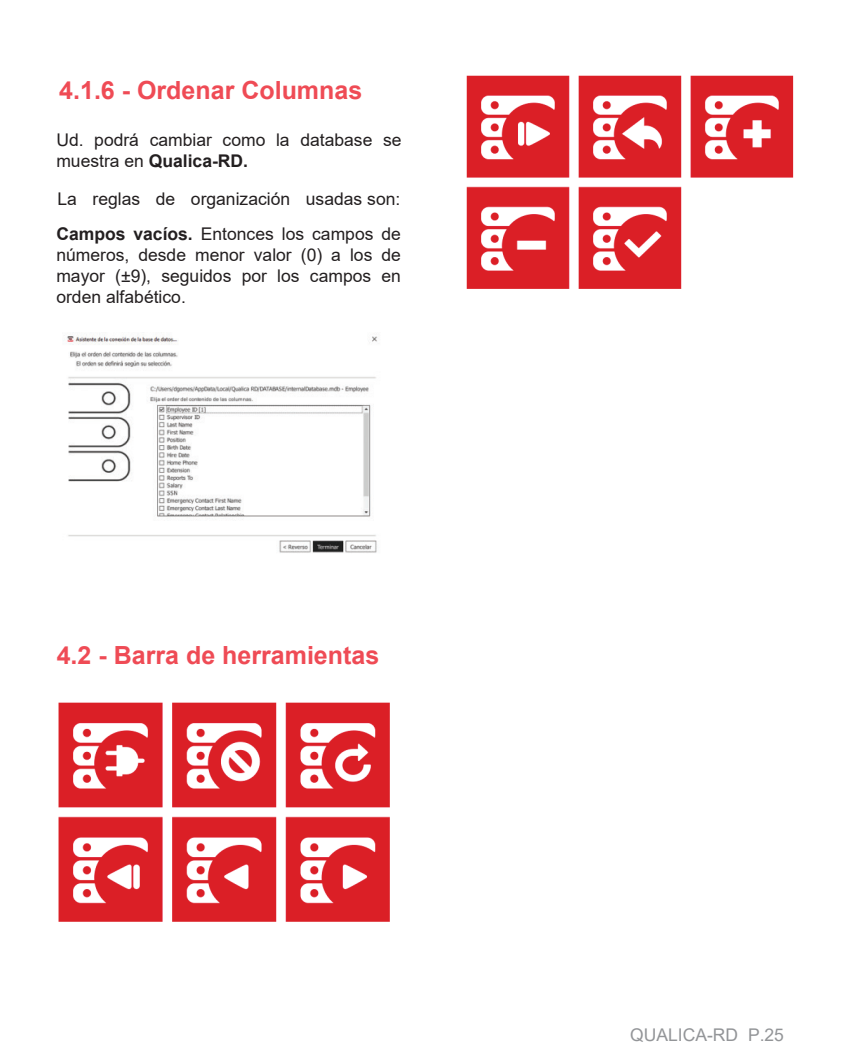
<style>
.page{position:relative;width:851px;height:1063px;background:#fff}
.page>*{position:absolute;margin:0;border:0;box-sizing:border-box;transform-origin:0 0}
.t1{font:700 25px "Arial";color:#ef4b55}
.t2{font:17.5px/21px "Arial";color:#231f20}
.t3{font:17.5px "Arial";color:#939598}
.s1{font-weight:700}
</style>
<div class="page">
<img style="left:67px;top:332px;width:311px;height:221px">
<img style="left:58px;top:702px;width:332px;height:220px">
<img style="left:466px;top:75px;width:328px;height:214px">
<h1 class="t1" style="left:59px;top:72px;width:304px">4.1.6 - Ordenar Columnas</h1>
<p class="t2" style="left:56px;top:129px;width:346px">Ud. podrá cambiar como la database se muestra en <span class="s1">Qualica-RD.</span></p>
<p class="t2" style="left:56px;top:181px;width:346px;line-height:35px">La reglas de organización usadas son:<br><span class="s1">Campos vacíos.</span> Entonces los campos de</p>
<p class="t2" style="left:56px;top:244px;width:346px;text-align:justify">números, desde menor valor (0) a los de mayor (±9), seguidos por los campos en orden alfabético.</p>
<h1 class="t1" style="left:57px;top:637px;width:324px">4.2 - Barra de herramientas</h1>
<p class="t3" style="left:630px;top:1022px;width:155px">QUALICA-RD P.25</p>
</div>
